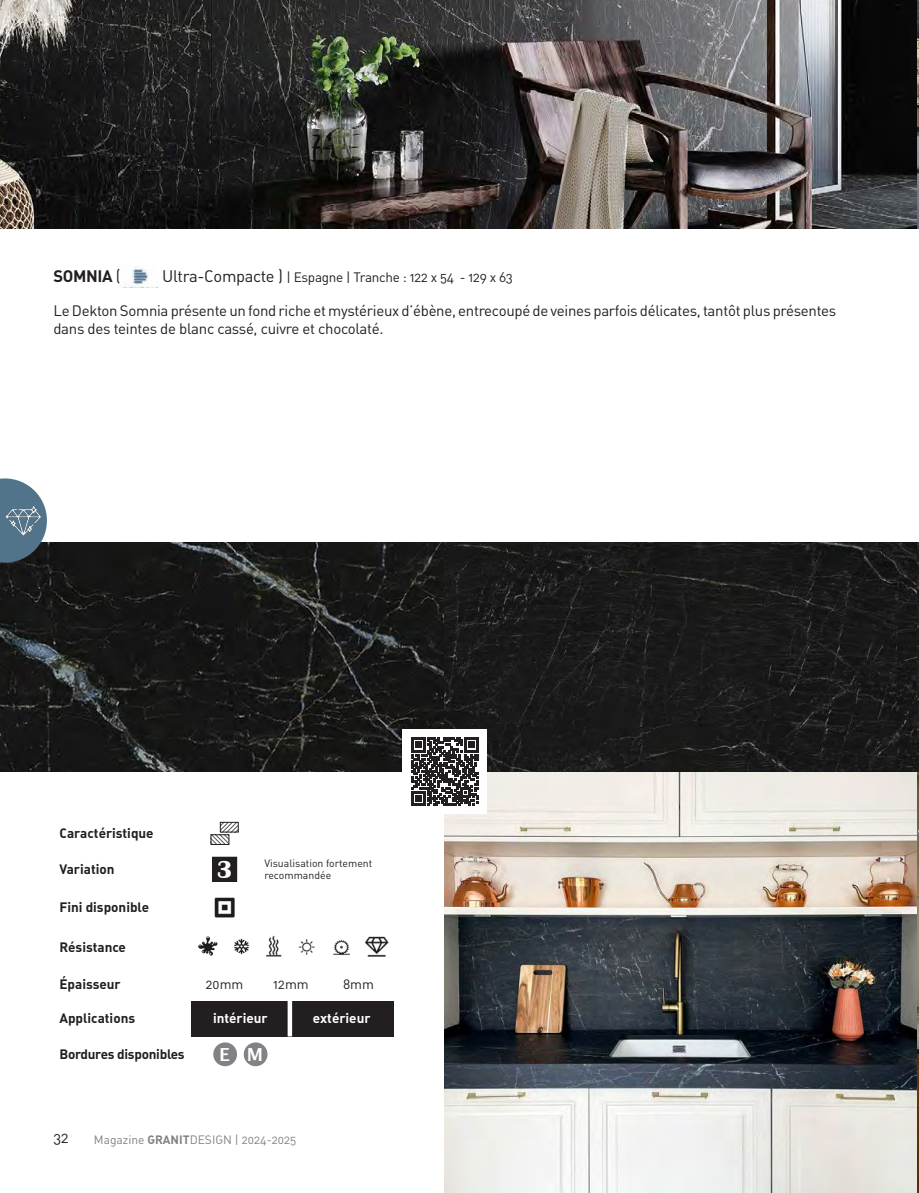
<style>
.page{position:relative;width:919px;height:1193px;background:#fff}
.page>*{position:absolute;margin:0;border:0;box-sizing:border-box;transform-origin:0 0}
.t1{font:700 25.5px "Britannic";color:#fff}
.t2{font:600 18px "Lucida Sans";color:#fff}
.t3{font:16.5px "DIN Bold Alternate";letter-spacing:-.02em;color:#231f20}
.t4{font:15px/18px "DIN Regular Alternate";letter-spacing:-.02em;color:#231f20}
.t5{font:13.5px "DIN Bold Alternate";color:#231f20}
.t6{font:13.5px "DIN Regular Alternate";letter-spacing:-.02em;color:#231f20}
.t7{font:13.5px "DIN Bold Alternate";letter-spacing:-.02em;color:#231f20}
.t8{font:13.5px "DIN Bold Alternate";color:#fff}
.t9{font:12px "DIN Regular Alternate";color:#808285}
.t10{font:10.5px "DIN Regular Alternate";color:#231f20}
.s1{font-family:"DIN Regular Alternate"}
.s2{font-size:16.5px}
.s3{font-family:"DIN Bold Alternate"}
</style>
<div class="page">
<img style="left:445px;top:772px;width:474px;height:421px">
<img style="left:0;top:542px;width:919px;height:230px">
<img style="left:125px;top:267px;width:33px;height:20px">
<img style="left:0;top:0;width:919px;height:229px">
<div style="left:403px;top:730px;width:84px;height:84px;background:#fff"></div>
<svg style="left:411px;top:738px;width:68px;height:68px"></svg>
<div style="left:191px;top:1001px;width:99px;height:35px;background:#231f20"></div>
<div style="left:290px;top:1001px;width:104px;height:35px;background:#231f20"></div>
<hr style="left:288px;top:1001px;width:4px;height:35px;background:#fff">
<svg style="left:211px;top:822px;width:27px;height:23px"></svg>
<div style="left:220px;top:822px;width:19px;height:10px;border:1px solid #231f20"></div>
<div style="left:213px;top:857px;width:24px;height:24px;background:#231f20"></div>
<div style="left:212px;top:857px;width:25px;height:25px;border:1px solid #231f20"></div>
<img style="left:214px;top:897px;width:21px;height:21px">
<img style="left:198px;top:936px;width:20px;height:20px">
<img style="left:234px;top:938px;width:15px;height:17px">
<img style="left:266px;top:935px;width:16px;height:22px">
<img style="left:298px;top:939px;width:17px;height:16px">
<img style="left:333px;top:940px;width:17px;height:15px">
<img style="left:364px;top:936px;width:25px;height:21px">
<div style="left:213px;top:1042px;width:24px;height:24px;background:#808285;border-radius:50%"></div>
<div style="left:244px;top:1042px;width:24px;height:24px;background:#808285;border-radius:50%"></div>
<svg style="left:0;top:478px;width:47px;height:85px;background:#647d8e"></svg>
<img style="left:6px;top:504px;width:34px;height:33px">
<svg style="left:916px;top:1186px;width:3px;height:7px"></svg>
<p class="t3" style="left:53px;top:265px;width:69px">SOMNIA <span class="s1">(</span></p>
<p class="t6" style="left:162px;top:269px;width:352px"><span class="s2">Ultra-Compacte )</span> | Espagne | Tranche : 122 x 54 - 129 x 63</p>
<p class="t4" style="left:53px;top:301px;width:784px">Le Dekton Somnia présente un fond riche et mystérieux d’ébène, entrecoupé de veines parfois délicates, tantôt plus présentes dans des teintes de blanc cassé, cuivre et chocolaté.</p>
<p class="t5" style="left:59px;top:824px;width:96px">Caractéristique</p>
<p class="t5" style="left:59px;top:860px;width:57px">Variation</p>
<p class="t1" style="left:217px;top:855px;width:17px">3</p>
<p class="t10" style="left:264px;top:856px;width:109px">Visualisation fortement</p>
<p class="t10" style="left:264px;top:869px;width:68px">recommandée</p>
<p class="t5" style="left:59px;top:899px;width:91px">Fini disponible</p>
<p class="t5" style="left:59px;top:938px;width:68px">Résistance</p>
<p class="t5" style="left:59px;top:975px;width:63px">Épaisseur</p>
<p class="t6" style="left:206px;top:975px;width:39px">20mm</p>
<p class="t6" style="left:273px;top:975px;width:37px">12mm</p>
<p class="t6" style="left:343px;top:975px;width:32px">8mm</p>
<p class="t5" style="left:59px;top:1010px;width:77px">Applications</p>
<p class="t8" style="left:213px;top:1010px;width:56px">intérieur</p>
<p class="t8" style="left:313px;top:1010px;width:59px">extérieur</p>
<p class="t7" style="left:59px;top:1045px;width:127px">Bordures disponibles</p>
<p class="t2" style="left:219px;top:1044px;width:12px">E</p>
<p class="t2" style="left:247px;top:1044px;width:18px">M</p>
<p class="t4" style="left:53px;top:1128px;width:17px">32</p>
<p class="t9" style="left:94px;top:1132px;width:204px">Magazine <span class="s3">GRANIT</span>DESIGN | 2024-2025</p>
</div>
